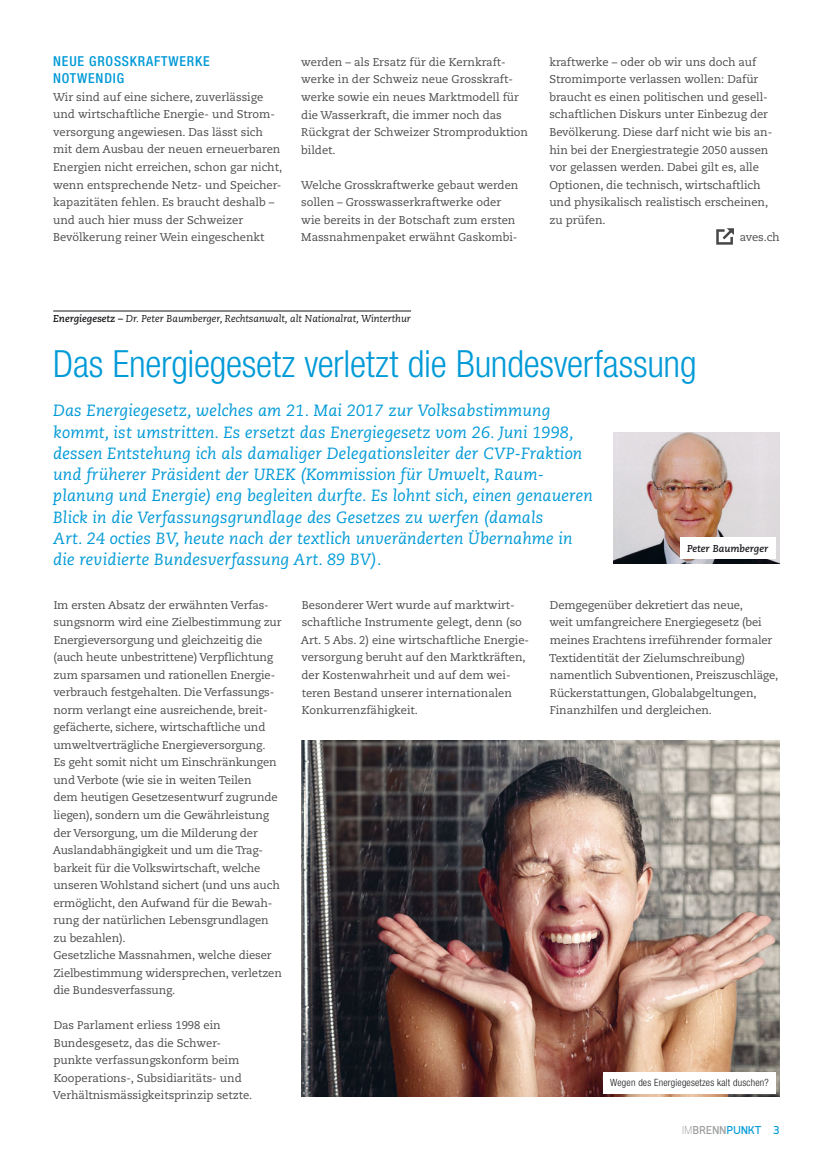
<style>
.page{position:relative;width:833px;height:1170px;background:#fff}
.page>*{position:absolute;margin:0;border:0;box-sizing:border-box;transform-origin:0 0}
.t1{font:300 condensed 37.5px "Helvetica Neue LT Std";letter-spacing:-.005em;color:#009ad7}
.t2{font:italic 16.25px/21.2px "Caecilia LT Std";letter-spacing:.01em;color:#009ad7}
.t3{font:500 condensed 13.75px/17.5px "Helvetica Neue LT Std";letter-spacing:.06em;color:#009ad7}
.t4{font:11.25px/17.5px "Caecilia LT Std";letter-spacing:-.005em;color:#4b4b4d}
.t5{font:700 11.25px "Quark";letter-spacing:.03em;color:#009ad7}
.t6{font:italic 10px "Caecilia LT Std";color:#1a171c}
.t7{font:300 condensed 10px "Helvetica Neue LT Std";letter-spacing:.02em;color:#1a171c}
.t8{font:italic 700 10px "Caecilia LT Std";color:#1a171c}
.s1{font-weight:700}
.s2{font-weight:300;color:#9c9d9f}
.s3{color:#9c9d9f}
</style>
<div class="page">
<svg style="left:716px;top:228px;width:18px;height:17px"></svg>
<hr style="left:53px;top:311px;width:358px;height:1px;background:#1a171c">
<img style="left:613px;top:432px;width:167px;height:131px">
<div style="left:680px;top:537px;width:95px;height:22px;background:#fff"></div>
<img style="left:301px;top:740px;width:479px;height:356px">
<div style="left:603px;top:1071px;width:173px;height:22px;background:#fff"></div>
<p class="t3" style="left:53px;top:52px;width:158px">NEUE GROSSKRAFTWERKE<br>NOTWENDIG</p>
<p class="t4" style="left:53px;top:89px;width:230px">Wir sind auf eine sichere, zuverlässige und wirtschaftliche Energie- und Strom&shy;versorgung angewiesen. Das lässt sich mit dem Ausbau der neuen erneuerbaren Energien nicht erreichen, schon gar nicht, wenn entsprechende Netz- und Speicher&shy;kapazitäten fehlen. Es braucht deshalb – und auch hier muss der Schweizer Bevölkerung reiner Wein eingeschenkt</p>
<p class="t4" style="left:301px;top:54px;width:228px">werden – als Ersatz für die Kernkraft&shy;werke in der Schweiz neue Grosskraft&shy;werke sowie ein neues Marktmodell für die Wasserkraft, die immer noch das Rückgrat der Schweizer Stromproduktion bildet.</p>
<p class="t4" style="left:301px;top:176px;width:219px">Welche Grosskraftwerke gebaut werden sollen – Grosswasserkraftwerke oder wie bereits in der Botschaft zum ersten Massnahmenpaket erwähnt Gaskombi-</p>
<p class="t4" style="left:549px;top:54px;width:208px">kraftwerke – oder ob wir uns doch auf</p>
<p class="t4" style="left:549px;top:71px;width:210px">Stromimporte verlassen wollen: Dafür</p>
<p class="t4" style="left:549px;top:89px;width:220px">braucht es einen politischen und gesell-</p>
<p class="t4" style="left:549px;top:106px;width:220px">schaftlichen Diskurs unter Einbezug der</p>
<p class="t4" style="left:549px;top:124px;width:224px">Bevölkerung. Diese darf nicht wie bis an-</p>
<p class="t4" style="left:549px;top:141px;width:220px">hin bei der Energiestrategie 2050 aussen</p>
<p class="t4" style="left:549px;top:159px;width:211px">vor gelassen werden. Dabei gilt es, alle</p>
<p class="t4" style="left:549px;top:176px;width:213px">Optionen, die technisch, wirtschaftlich</p>
<p class="t4" style="left:549px;top:194px;width:220px">und physikalisch realistisch erscheinen,</p>
<p class="t4" style="left:549px;top:211px;width:58px">zu prüfen.</p>
<p class="t4" style="left:740px;top:229px;width:41px">aves.ch</p>
<p class="t6" style="left:53px;top:313px;width:359px"><span class="s1">Energiegesetz –</span> Dr. Peter Baumberger, Rechtsanwalt, alt Nationalrat, Winterthur</p>
<h1 class="t1" style="left:53px;top:350px;width:645px">Das Energiegesetz verletzt die Bundesverfassung</h1>
<p class="t2" style="left:53px;top:401px;width:541px">Das Energiegesetz, welches am 21. Mai 2017 zur Volksabstimmung kommt, ist umstritten. Es ersetzt das Energiegesetz vom 26. Juni 1998, dessen Entstehung ich als damaliger Delegationsleiter der CVP-Fraktion und früherer Präsident der UREK (Kommission für Umwelt, Raum&shy;planung und Energie) eng begleiten durfte. Es lohnt sich, einen genaueren Blick in die Verfassungsgrundlage des Gesetzes zu werfen (damals<br>Art. 24 octies BV, heute nach der textlich unveränderten Übernahme in die revidierte Bundesverfassung Art. 89 BV).</p>
<p class="t8" style="left:687px;top:543px;width:83px">Peter Baumberger</p>
<p class="t4" style="left:53px;top:596px;width:231px">Im ersten Absatz der erwähnten Verfas&shy;sungsnorm wird eine Zielbestimmung zur Energieversorgung und gleichzeitig die (auch heute unbestrittene) Verpflichtung zum sparsamen und rationellen Energie&shy;verbrauch festgehalten. Die Verfassungs&shy;norm verlangt eine ausreichende, breit&shy;gefächerte, sichere, wirtschaftliche und umweltverträgliche Energieversorgung.<br>Es geht somit nicht um Einschränkungen und Verbote (wie sie in weiten Teilen<br>dem heutigen Gesetzesentwurf zugrunde liegen), sondern um die Gewährleistung der Versorgung, um die Milderung der Auslandabhängigkeit und um die Trag&shy;barkeit für die Volkswirtschaft, welche unseren Wohlstand sichert (und uns auch ermöglicht, den Aufwand für die Bewah&shy;rung der natürlichen Lebensgrundlagen zu bezahlen).<br>Gesetzliche Massnahmen, welche dieser Zielbestimmung widersprechen, verletzen die Bundesverfassung.</p>
<p class="t4" style="left:53px;top:1016px;width:201px">Das Parlament erliess 1998 ein Bundes gesetz, das die Schwer&shy;punkte verfassungskonform beim Kooperations-, Subsidiaritäts- und Verhältnismässigkeits prinzip setzte.</p>
<p class="t4" style="left:301px;top:596px;width:230px">Besonderer Wert wurde auf marktwirt&shy;schaftliche Instrumente gelegt, denn (so Art. 5 Abs. 2) eine wirtschaftliche Energie&shy;versorgung beruht auf den Marktkräften, der Kostenwahrheit und auf dem wei&shy;teren Bestand unserer internationalen Konkurrenzfähigkeit.</p>
<p class="t4" style="left:549px;top:597px;width:230px">Demgegenüber dekretiert das neue,<br>weit umfangreichere Energiegesetz (bei meines Erachtens irreführender formaler Textidentität der Zielumschreibung) namentlich Subventionen, Preiszuschläge, Rückerstattungen, Globalabgeltungen, Finanzhilfen und dergleichen.</p>
<p class="t7" style="left:610px;top:1078px;width:160px">Wegen des Energiegesetzes kalt duschen?</p>
<p class="t5" style="left:682px;top:1123px;width:99px"><span class="s2">IM</span><span class="s3">BRENN</span>PUNKT 3</p>
</div>
